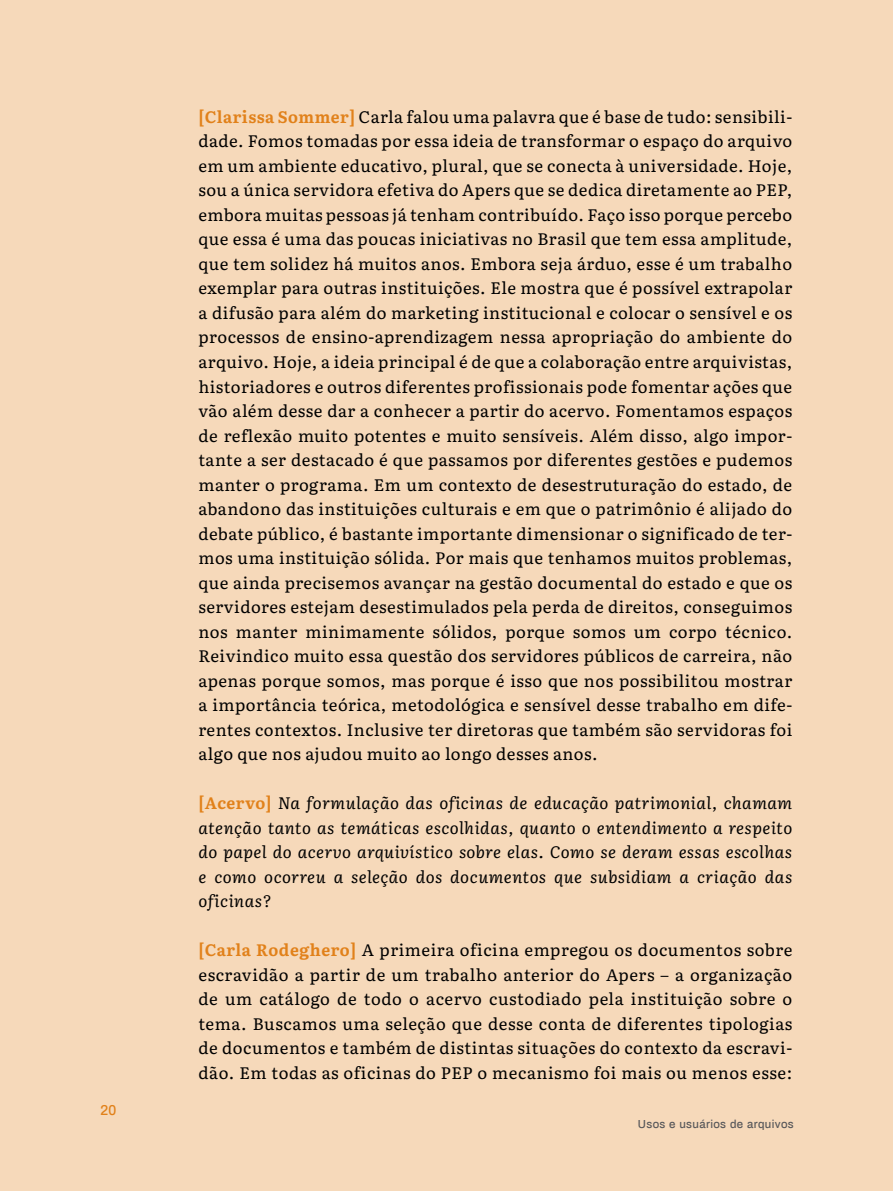
<style>
.page{position:relative;width:893px;height:1191px;background:#f6d9ba}
.page>*{position:absolute;margin:0;border:0;box-sizing:border-box;transform-origin:0 0}
.t1{font:16.62px/24.5px "Literata";letter-spacing:.03em;color:#000;text-align:justify}
.t2{font:italic 16.62px/24.5px "Literata";letter-spacing:.03em;color:#000;text-align:justify}
.t3{font:500 14px "Archivo";color:#e1811a}
.t4{font:500 11.38px "Archivo";letter-spacing:.03em;color:#58585a}
.s1{font-weight:700;color:#e1811a}
.s2{font-weight:700;font-style:normal;color:#e1811a}
</style>
<div class="page">
<p class="t3" style="left:100px;top:1101px;width:17px">20</p>
<p class="t1" style="left:198px;top:103px;width:595px"><span class="s1">[Clarissa Sommer]</span> Carla falou uma palavra que é base de tudo: sensibili&shy;dade. Fomos tomadas por essa ideia de transformar o espaço do arquivo em um ambiente educativo, plural, que se conecta à universidade. Hoje, sou a única servidora efetiva do Apers que se dedica diretamente ao PEP, embora muitas pessoas já tenham contribuído. Faço isso porque percebo que essa é uma das poucas iniciativas no Brasil que tem essa amplitude, que tem solidez há muitos anos. Embora seja árduo, esse é um trabalho exemplar para outras instituições. Ele mostra que é possível extrapolar a difusão para além do marketing institucional e colocar o sensível e os processos de ensino-aprendizagem nessa apropriação do ambiente do arquivo. Hoje, a ideia principal é de que a colaboração entre arquivistas, historiadores e outros diferentes profissionais pode fomentar ações que vão além desse dar a conhecer a partir do acervo. Fomentamos espaços de reflexão muito potentes e muito sensíveis. Além disso, algo impor&shy;tante a ser destacado é que passamos por diferentes gestões e pudemos manter o programa. Em um contexto de desestruturação do estado, de abandono das instituições culturais e em que o patrimônio é alijado do debate público, é bastante importante dimensionar o significado de ter&shy;mos uma instituição sólida. Por mais que tenhamos muitos problemas, que ainda precisemos avançar na gestão documental do estado e que os servidores estejam desestimulados pela perda de direitos, conseguimos nos manter minimamente sólidos, porque somos um corpo técnico.<br>Reivindico muito essa questão dos servidores públicos de carreira, não apenas porque somos, mas porque é isso que nos possibilitou mostrar a importância teórica, metodológica e sensível desse trabalho em dife&shy;rentes contextos. Inclusive ter diretoras que também são servidoras foi algo que nos ajudou muito ao longo desses anos.</p>
<p class="t2" style="left:198px;top:789px;width:595px"><span class="s2">[Acervo]</span> Na formulação das oficinas de educação patrimonial, chamam atenção tanto as temáticas escolhidas, quanto o entendimento a respeito do papel do acervo arquivístico sobre elas. Como se deram essas escolhas e como ocorreu a seleção dos documentos que subsidiam a criação das oficinas?</p>
<p class="t1" style="left:198px;top:936px;width:595px"><span class="s1">[Carla Rodeghero]</span> A primeira oficina empregou os documentos sobre escravidão a partir de um trabalho anterior do Apers – a organização de um catálogo de todo o acervo custodiado pela instituição sobre o tema. Buscamos uma seleção que desse conta de diferentes tipologias de documentos e também de distintas situações do contexto da escravi&shy;dão. Em todas as oficinas do PEP o mecanismo foi mais ou menos esse:</p>
<p class="t4" style="left:638px;top:1116px;width:157px">Usos e usuários de arquivos</p>
</div>
